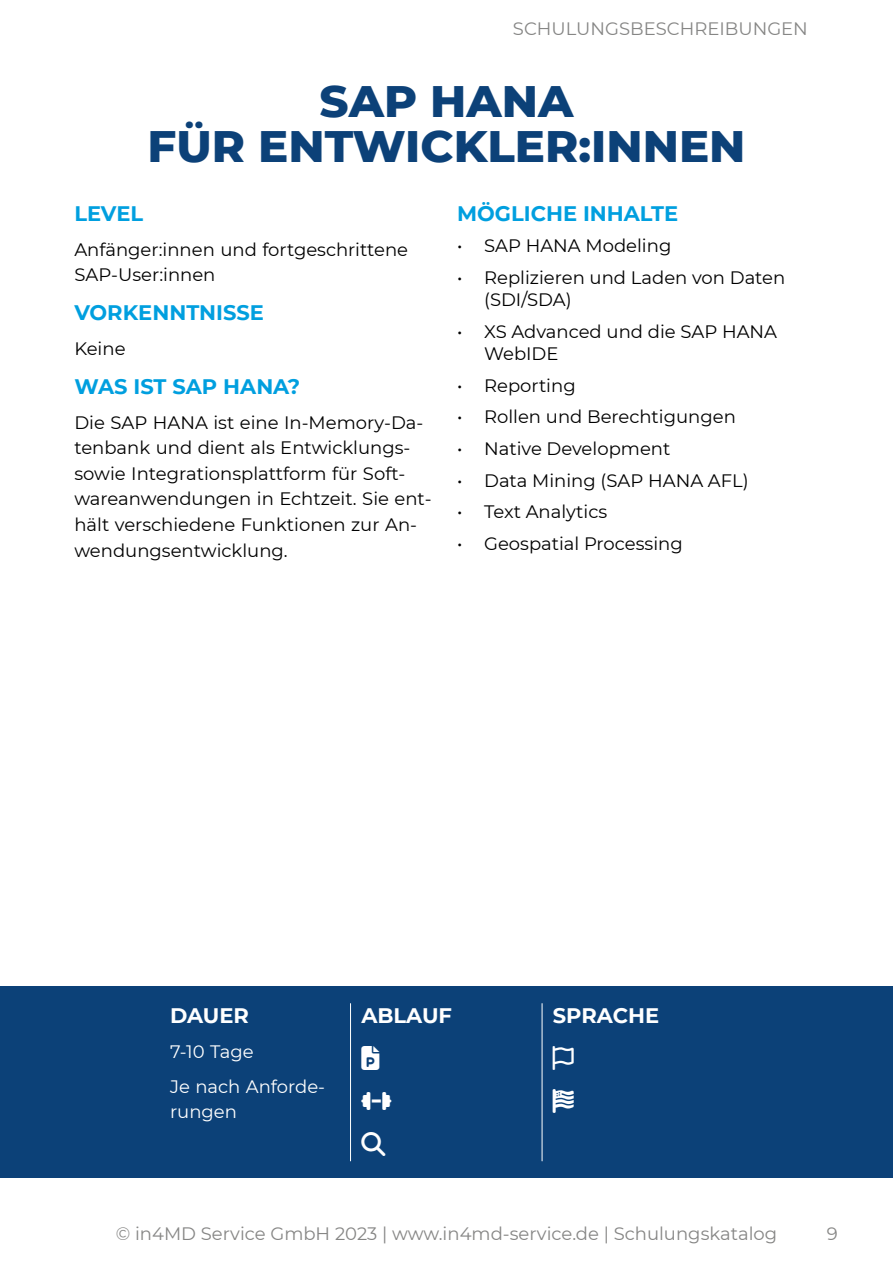
<style>
.page{position:relative;width:893px;height:1263px;background:#fff}
.page>*{position:absolute;margin:0;border:0;box-sizing:border-box;transform-origin:0 0}
.t1{font:800 45px/45px "Montserrat";color:#0c4178;text-align:center}
.t2{font:700 21px "Montserrat";color:#009fdf}
.t3{font:700 21px "Montserrat";color:#fff}
.t4{font:18px/25.7px "Montserrat";color:#000}
.t5{font:18px "Montserrat";color:#868685}
.t6{font:18px/34.7px "Montserrat";color:#fff}
</style>
<div class="page">
<div style="left:0;top:986px;width:893px;height:192px;background:#0c4178"></div>
<hr style="left:350px;top:1003px;width:1px;height:158px;background:#fff">
<hr style="left:542px;top:1003px;width:1px;height:158px;background:#fff">
<p class="t5" style="left:513px;top:17px;width:296px">SCHULUNGSBESCHREIBUNGEN</p>
<h1 class="t1" style="left:148px;top:79px;width:599px">SAP HANA<br>FÜR ENTWICKLER:INNEN</h1>
<p class="t2" style="left:74px;top:201px;width:70px">LEVEL</p>
<p class="t4" style="left:74px;top:236px;width:335px">Anfänger:innen und fortgeschrittene<br>SAP-User:innen</p>
<p class="t2" style="left:74px;top:300px;width:191px">VORKENNTNISSE</p>
<p class="t4" style="left:74px;top:336px;width:53px">Keine</p>
<p class="t2" style="left:74px;top:374px;width:227px">WAS IST SAP HANA?</p>
<p class="t4" style="left:74px;top:409px;width:359px">Die SAP HANA ist eine In-Memory-Da‐ tenbank und dient als Entwicklungs&shy;sowie Integrationsplattform für Soft‐ wareanwendungen in Echtzeit. Sie ent‐ hält verschiedene Funktionen zur An‐ wendungsentwicklung.</p>
<p class="t2" style="left:457px;top:201px;width:223px">MÖGLICHE INHALTE</p>
<p class="t4" style="left:457px;top:233px;width:216px">• SAP HANA Modeling</p>
<p class="t4" style="left:484px;top:266px;width:303px;line-height:22.5px;text-indent:-27px">• Replizieren und Laden von Daten (SDI/SDA)</p>
<p class="t4" style="left:484px;top:320px;width:295px;line-height:22.5px;text-indent:-27px">• XS Advanced und die SAP HANA<br>WebIDE</p>
<p class="t4" style="left:457px;top:373px;width:120px">• Reporting</p>
<p class="t4" style="left:457px;top:404px;width:280px">• Rollen und Berechtigungen</p>
<p class="t4" style="left:457px;top:436px;width:215px">• Native Development</p>
<p class="t4" style="left:457px;top:467px;width:293px">• Data Mining (SAP HANA AFL)</p>
<p class="t4" style="left:457px;top:499px;width:152px">• Text Analytics</p>
<p class="t4" style="left:457px;top:530px;width:227px">• Geospatial Processing</p>
<p class="t3" style="left:170px;top:1003px;width:80px">DAUER</p>
<p class="t6" style="left:170px;top:1034px;width:157px">7-10 Tage<br>Je nach Anforde‐</p>
<p class="t6" style="left:170px;top:1094px;width:68px">rungen</p>
<p class="t3" style="left:361px;top:1003px;width:92px">ABLAUF</p>
<p class="t3" style="left:553px;top:1003px;width:108px">SPRACHE</p>
<p class="t5" style="left:116px;top:1223px;width:663px">© in4MD Service GmbH 2023 | www.in4md-service.de | Schulungskatalog</p>
<p class="t5" style="left:827px;top:1223px;width:12px">9</p>
</div>
